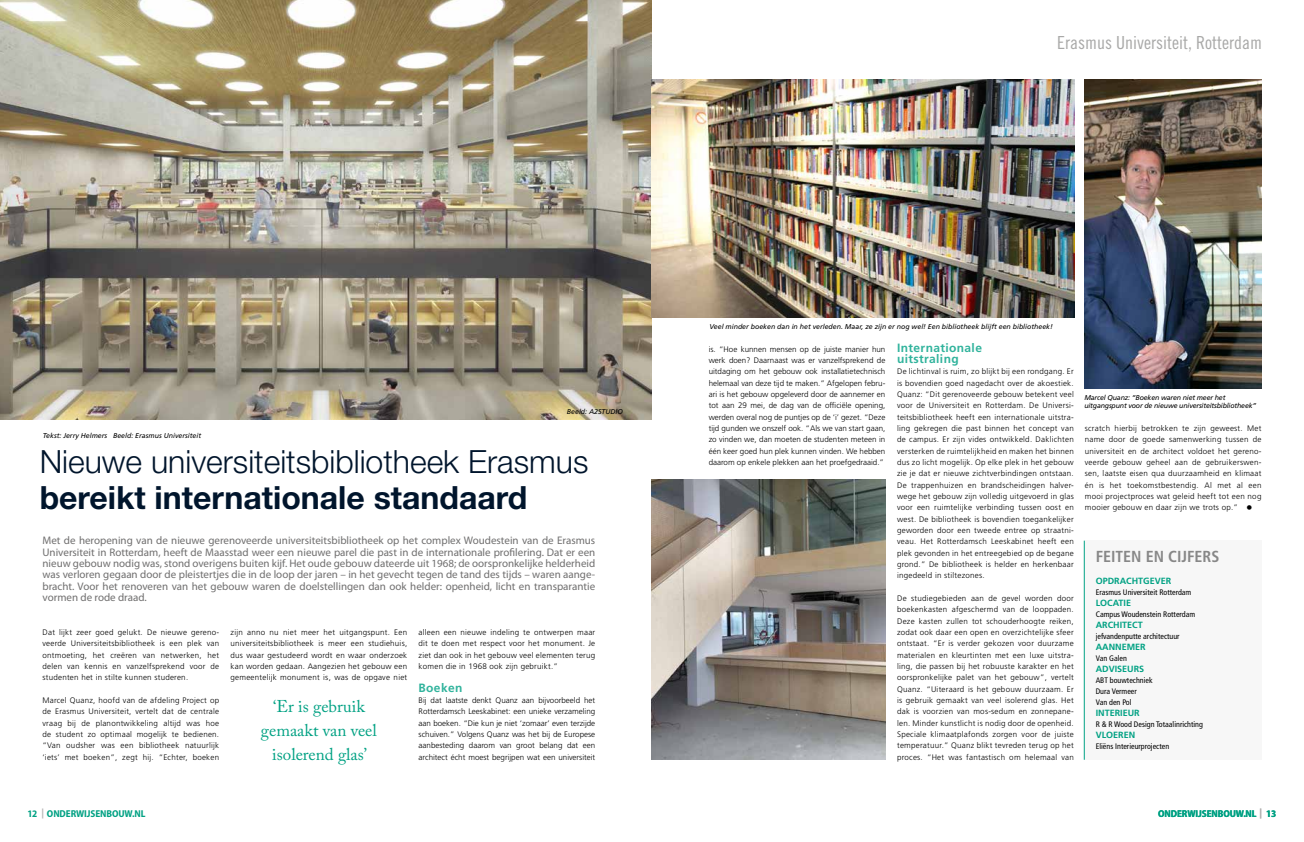
<style>
.page{position:relative;width:1304px;height:842px;background:#fff}
.page>*{position:absolute;margin:0;border:0;box-sizing:border-box;transform-origin:0 0}
.t1{font:300 32px "Helvetica Neue LT Std";color:#00152c}
.t2{font:700 32px "Helvetica Neue LT Std";color:#00152c}
.t3{font:18px "Trade Gothic LT Std Cn 18";color:#a8a8a7}
.t4{font:17px/24px "Adobe Caslon Pro";color:#00a183;text-align:center}
.t5{font:700 condensed 16px "Frutiger LT Std";color:#878787}
.t6{font:700 12px/11px "Frutiger LT Std";letter-spacing:.03em;color:#30b39c}
.t7{font:11px/11.3px "Myriad Pro";color:#706f6f;text-align:justify}
.t8{font:700 semi-condensed 10px "Myriad Pro";letter-spacing:-.01em;color:#00a183}
.t9{font:700 9px "Frutiger LT Std";color:#00a183}
.t10{font:300 8px/11.3px "Frutiger LT Std";letter-spacing:.03em;color:#000;text-align:justify}
.t11{font:condensed 8px/11px "Frutiger LT Std";color:#000}
.t12{font:italic 7px "Frutiger LT Std";color:#000}
.t13{font:italic 7px/8px "Frutiger LT Std";letter-spacing:-.02em;color:#000}
.s1{font-size:13px}
.s2{color:#b3b2b2}
</style>
<div class="page">
<div style="left:1085px;top:541px;width:176px;height:219px;background:#f7f7f7"></div>
<hr style="left:1084px;top:541px;width:1px;height:219px;background:#00a183">
<img style="left:0;top:0;width:652px;height:420px">
<img style="left:1085px;top:79px;width:176px;height:310px">
<img style="left:652px;top:479px;width:233px;height:281px">
<img style="left:652px;top:79px;width:422px;height:238px">
<h2 class="t3" style="left:1057px;top:32px;width:206px">Erasmus Universiteit, Rotterdam</h2>
<p class="t12" style="left:567px;top:407px;width:58px">Beeld: A2STUDIO</p>
<p class="t12" style="left:43px;top:432px;width:160px">Tekst: Jerry Helmers Beeld: Erasmus Universiteit</p>
<h1 class="t1" style="left:40px;top:442px;width:550px">Nieuwe universiteitsbibliotheek Erasmus</h1>
<h1 class="t2" style="left:40px;top:477px;width:489px">bereikt internationale standaard</h1>
<p class="t7" style="left:43px;top:535px;width:554px">Met de heropening van de nieuwe gerenoveerde universiteitsbibliotheek op het complex Woudestein van de Erasmus Universiteit in Rotterdam, heeft de Maasstad weer een nieuwe parel die past in de internationale profilering. Dat er een nieuw gebouw nodig was, stond overigens buiten kijf. Het oude gebouw dateerde uit 1968; de oorspronkelijke helderheid was verloren gegaan door de pleistertjes die in de loop der jaren – in het gevecht tegen de tand des tijds – waren aange&shy;bracht. Voor het renoveren van het gebouw waren de doelstellingen dan ook helder: openheid, licht en transparantie vormen de rode draad.</p>
<p class="t10" style="left:43px;top:627px;width:178px">Dat lijkt zeer goed gelukt. De nieuwe gereno&shy;veerde Universiteitsbibliotheek is een plek van ontmoeting, het creëren van netwerken, het delen van kennis en vanzelfsprekend voor de studenten het in stilte kunnen studeren.</p>
<p class="t10" style="left:43px;top:695px;width:178px">Marcel Quanz, hoofd van de afdeling Project op de Erasmus Universiteit, vertelt dat de centrale vraag bij de planontwikkeling altijd was hoe de student zo optimaal mogelijk te bedienen. “Van oudsher was een bibliotheek natuurlijk ‘iets’ met boeken”, zegt hij. “Echter, boeken</p>
<p class="t10" style="left:419px;top:627px;width:178px">alleen een nieuwe indeling te ontwerpen maar dit te doen met respect voor het monument. Je ziet dan ook in het gebouw veel elementen terug komen die in 1968 ook zijn gebruikt.”</p>
<h3 class="t6" style="left:419px;top:682px;width:45px">Boeken</h3>
<p class="t10" style="left:419px;top:695px;width:178px">Bij dat laatste denkt Quanz aan bijvoorbeeld het Rotterdamsch Leeskabinet: een unieke verzameling aan boeken. “Die kun je niet ‘zomaar’ even terzijde schuiven.” Volgens Quanz was het bij de Europese aanbesteding daarom van groot belang dat een architect écht moest begrijpen wat een universiteit</p>
<p class="t10" style="left:231px;top:627px;width:178px">zijn anno nu niet meer het uitgangspunt. Een universiteitsbibliotheek is meer een studiehuis, dus waar gestudeerd wordt en waar onderzoek kan worden gedaan. Aangezien het gebouw een gemeentelijk monument is, was de opgave niet</p>
<h3 class="t4" style="left:261px;top:694px;width:117px">‘Er is gebruik gemaakt van veel isolerend glas’</h3>
<p class="t12" style="left:709px;top:322px;width:345px">Veel minder boeken dan in het verleden. Maar, ze zijn er nog wel! Een bibliotheek blijft een bibliotheek!</p>
<p class="t10" style="left:709px;top:343px;width:178px">is. “Hoe kunnen mensen op de juiste manier hun werk doen? Daarnaast was er vanzelfsprekend de uitdaging om het gebouw ook installatietechnisch helemaal van deze tijd te maken.” Afgelopen febru&shy;ari is het gebouw opgeleverd door de aannemer en tot aan 29 mei, de dag van de officiële opening, werden overal nog de puntjes op de ‘i’ gezet. “Deze tijd gunden we onszelf ook. “Als we van start gaan, zo vinden we, dan moeten de studenten meteen in één keer goed hun plek kunnen vinden. We hebben daarom op enkele plekken aan het proefgedraaid.”</p>
<h3 class="t6" style="left:897px;top:342px;width:86px">Internationale uitstraling</h3>
<p class="t10" style="left:897px;top:366px;width:178px">De lichtinval is ruim, zo blijkt bij een rondgang. Er is bovendien goed nagedacht over de akoestiek.<br>Quanz: “Dit gerenoveerde gebouw betekent veel voor de Universiteit en Rotterdam. De Universi&shy;teitsbibliotheek heeft een internationale uitstra&shy;ling gekregen die past binnen het concept van de campus. Er zijn vides ontwikkeld. Daklichten versterken de ruimtelijkheid en maken het binnen dus zo licht mogelijk. Op elke plek in het gebouw zie je dat er nieuwe zichtverbindingen ontstaan.<br>De trappenhuizen en brandscheidingen halver&shy;wege het gebouw zijn volledig uitgevoerd in glas voor een ruimtelijke verbinding tussen oost en west. De bibliotheek is bovendien toegankelijker geworden door een tweede entree op straatni&shy;veau. Het Rotterdamsch Leeskabinet heeft een plek gevonden in het entreegebied op de begane grond.” De bibliotheek is helder en herkenbaar ingedeeld in stiltezones.</p>
<p class="t10" style="left:897px;top:593px;width:178px">De studiegebieden aan de gevel worden door boekenkasten afgeschermd van de looppaden.<br>Deze kasten zullen tot schouderhoogte reiken, zodat ook daar een open en overzichtelijke sfeer ontstaat. “Er is verder gekozen voor duurzame materialen en kleurtinten met een luxe uitstra&shy;ling, die passen bij het robuuste karakter en het oorspronkelijke palet van het gebouw”, vertelt Quanz. “Uiteraard is het gebouw duurzaam. Er is gebruik gemaakt van veel isolerend glas. Het dak is voorzien van mos-sedum en zonnepane&shy;len. Minder kunstlicht is nodig door de openheid.<br>Speciale klimaatplafonds zorgen voor de juiste temperatuur.” Quanz blikt tevreden terug op het proces. “Het was fantastisch om helemaal van</p>
<p class="t13" style="left:1084px;top:394px;width:174px">Marcel Quanz: “Boeken waren niet meer het uitgangspunt voor de nieuwe universiteitsbibliotheek”</p>
<p class="t10" style="left:1085px;top:422px;width:178px">scratch hierbij betrokken te zijn geweest. Met name door de goede samenwerking tussen de universiteit en de architect voldoet het gereno&shy;veerde gebouw geheel aan de gebruikerswen&shy;sen, laatste eisen qua duurzaamheid en klimaat én is het toekomstbestendig. Al met al een mooi projectproces wat geleid heeft tot een nog mooier gebouw en daar zijn we trots op.” <span class="s1">•</span></p>
<h3 class="t5" style="left:1096px;top:546px;width:125px">FEITEN EN CIJFERS</h3>
<p class="t9" style="left:1096px;top:575px;width:77px">OPDRACHTGEVER</p>
<p class="t11" style="left:1096px;top:586px;width:97px">Erasmus Universiteit Rotterdam</p>
<p class="t9" style="left:1096px;top:597px;width:37px">LOCATIE</p>
<p class="t11" style="left:1096px;top:608px;width:101px">Campus Woudenstein Rotterdam</p>
<p class="t9" style="left:1096px;top:619px;width:49px">ARCHITECT</p>
<p class="t11" style="left:1096px;top:630px;width:85px">jefvandenputte architectuur</p>
<p class="t9" style="left:1096px;top:641px;width:51px">AANNEMER</p>
<p class="t11" style="left:1096px;top:652px;width:33px">Van Galen</p>
<p class="t9" style="left:1096px;top:663px;width:50px">ADVISEURS</p>
<p class="t11" style="left:1096px;top:674px;width:58px">ABT bouwtechniek<br>Dura Vermeer<br>Van den Pol</p>
<p class="t9" style="left:1096px;top:707px;width:46px">INTERIEUR</p>
<p class="t11" style="left:1096px;top:718px;width:109px">R &amp; R Wood Design Totaalinrichting</p>
<p class="t9" style="left:1096px;top:729px;width:41px">VLOEREN</p>
<p class="t11" style="left:1096px;top:740px;width:75px">Eliëns Interieurprojecten</p>
<p class="t8" style="left:27px;top:808px;width:119px">12 <span class="s2">|</span> ONDERWIJSENBOUW.NL</p>
<p class="t8" style="left:1158px;top:808px;width:120px">ONDERWIJSENBOUW.NL <span class="s2">|</span> 13</p>
</div>
